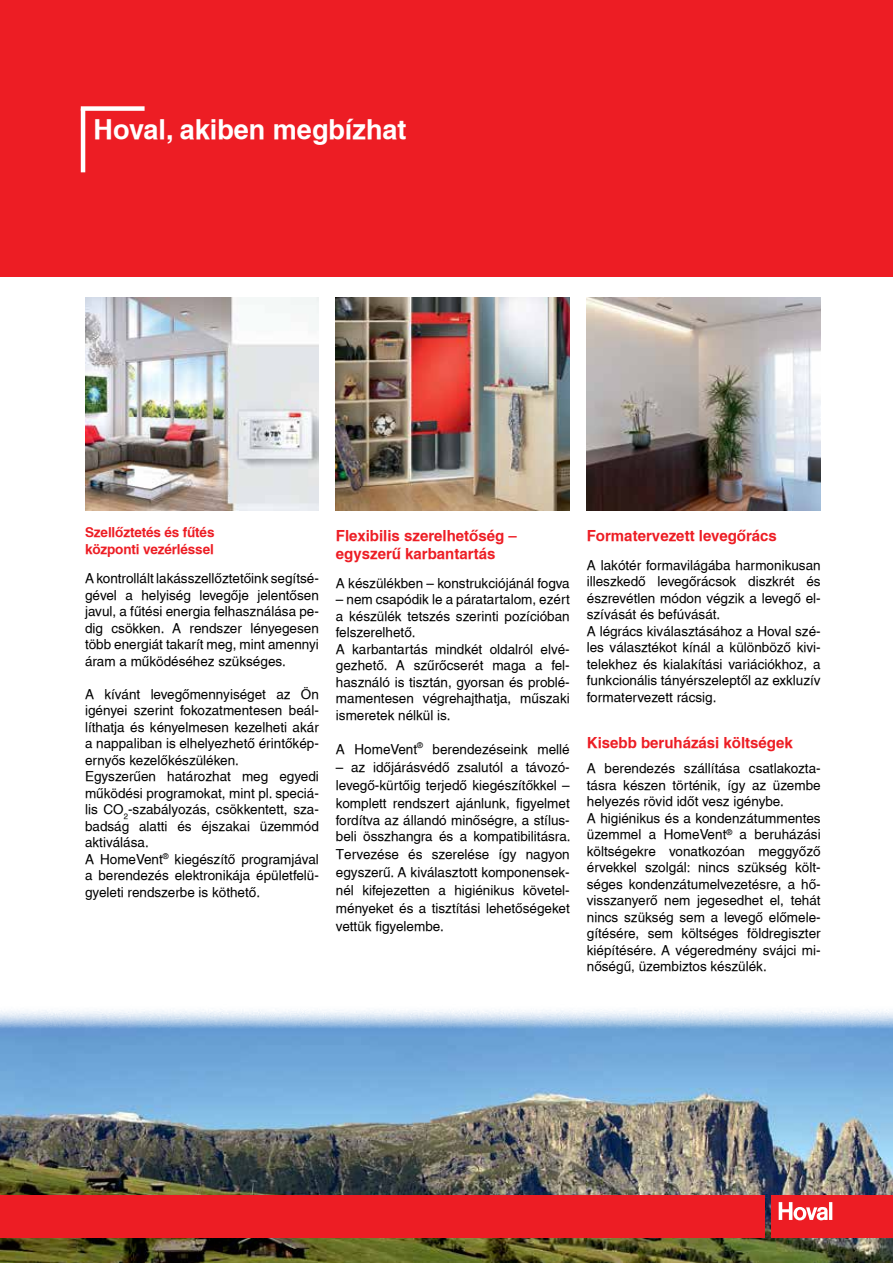
<style>
.page{position:relative;width:893px;height:1263px;background:#fff}
.page>*{position:absolute;margin:0;border:0;box-sizing:border-box;transform-origin:0 0}
.t1{font:700 27px "H Helvetica";color:#fff}
.t2{font:700 15px/18px "H Helvetica";color:#ed1d24}
.t3{font:13.5px/16.5px "H Helvetica Normal";color:#000}
.t4{font:700 13.5px/16.5px "H Helvetica";letter-spacing:-.01em;color:#ed1d24}
</style>
<div class="page">
<img style="left:336px;top:298px;width:234px;height:212px">
<img style="left:587px;top:298px;width:234px;height:212px">
<img style="left:0;top:1009px;width:893px;height:254px">
<img style="left:85px;top:298px;width:234px;height:212px">
<div style="left:0;top:0;width:893px;height:276px;background:#ed1d24"></div>
<div style="left:81px;top:106px;width:64px;height:5px;background:#fff"></div>
<hr style="left:81px;top:109px;width:4px;height:63px;background:#fff">
<div style="left:771px;top:1195px;width:122px;height:42px;background:#ed1d24"></div>
<svg style="left:779px;top:1202px;width:53px;height:18px"></svg>
<div style="left:0;top:1195px;width:764px;height:42px;background:#ed1d24"></div>
<h1 class="t1" style="left:94px;top:113px;width:314px">Hoval, akiben megbízhat</h1>
<p class="t4" style="left:85px;top:524px;width:131px">Szellőztetés és fűtés központi vezérléssel</p>
<p class="t3" style="left:85px;top:570px;width:235px;text-align:justify">A kontrollált lakásszellőztetőink segítsé&shy;gével a helyiség levegője jelentősen javul, a fűtési energia felhasználása pe&shy;dig csökken. A rendszer lényegesen több energiát takarít meg, mint amennyi áram a működéséhez szükséges.</p>
<p class="t3" style="left:85px;top:686px;width:235px">A kívánt levegőmennyiséget az Ön igényei szerint fokozatmentesen beál&shy;líthatja és kényelmesen kezelheti akár a nappaliban is elhelyezhető érintőkép&shy;ernyős kezelőkészüléken.<br>Egyszerűen határozhat meg egyedi működési programokat, mint pl. speciá&shy;lis CO<sub>2</sub>-szabályozás, csökkentett, sza&shy;badság alatti és éjszakai üzemmód aktiválása.<br>A HomeVent<sup>®</sup> kiegészítő programjával a berendezés elektronikája épületfelü&shy;gyeleti rendszerbe is köthető.</p>
<p class="t2" style="left:336px;top:526px;width:182px">Flexibilis szerelhetőség — egyszerű karbantartás</p>
<p class="t3" style="left:336px;top:575px;width:235px">A készülékben — konstrukciójánál fogva</p>
<p class="t3" style="left:336px;top:591px;width:235px">— nem csapódik le a páratartalom, ezért a készülék tetszés szerinti pozícióban felszerelhető.<br>A karbantartás mindkét oldalról elvé&shy;gezhető. A szűrőcserét maga a fel&shy;használó is tisztán, gyorsan és problé&shy;mamentesen végrehajthatja, műszaki ismeretek nélkül is.</p>
<p class="t3" style="left:336px;top:741px;width:235px">A HomeVent<sup>®</sup> berendezéseink mellé</p>
<p class="t3" style="left:336px;top:759px;width:235px;line-height:18px;text-align:justify">— az időjárásvédő zsalutól a távozó&shy;levegő-kürtőig terjedő kiegészítőkkel — komplett rendszert ajánlunk, figyelmet</p>
<p class="t3" style="left:336px;top:812px;width:236px">fordítva az állandó minőségre, a stílus&shy;beli összhangra és a kompatibilitásra.</p>
<p class="t3" style="left:336px;top:846px;width:235px;line-height:18px;text-align:justify">Tervezése és szerelése így nagyon egyszerű. A kiválasztott komponensek&shy;nél kifejezetten a higiénikus követel&shy;ményeket és a tisztítási lehetőségeket vettük figyelembe.</p>
<p class="t2" style="left:587px;top:526px;width:192px">Formatervezett levegőrács</p>
<p class="t3" style="left:587px;top:557px;width:235px">A lakótér formavilágába harmonikusan illeszkedő levegőrácsok diszkrét és észrevétlen módon végzik a levegő el&shy;szívását és befúvását.<br>A légrács kiválasztásához a Hoval szé&shy;les választékot kínál a különböző kivi&shy;telekhez és kialakítási variációkhoz, a funkcionális tányérszeleptől az exkluzív formatervezett rácsig.</p>
<p class="t2" style="left:587px;top:734px;width:208px">Kisebb beruházási költségek</p>
<p class="t3" style="left:587px;top:760px;width:235px">A berendezés szállítása csatlakozta&shy;tásra készen történik, így az üzembe helyezés rövid időt vesz igénybe.<br>A higiénikus és a kondenzátummentes üzemmel a HomeVent<sup>®</sup> a beruházási költségekre vonatkozóan meggyőző érvekkel szolgál: nincs szükség költ&shy;séges kondenzátumelvezetésre, a hő&shy;visszanyerő nem jegesedhet el, tehát nincs szükség sem a levegő előmele&shy;gítésére, sem költséges földregiszter kiépítésére. A végeredmény svájci mi&shy;nőségű, üzembiztos készülék.</p>
</div>
